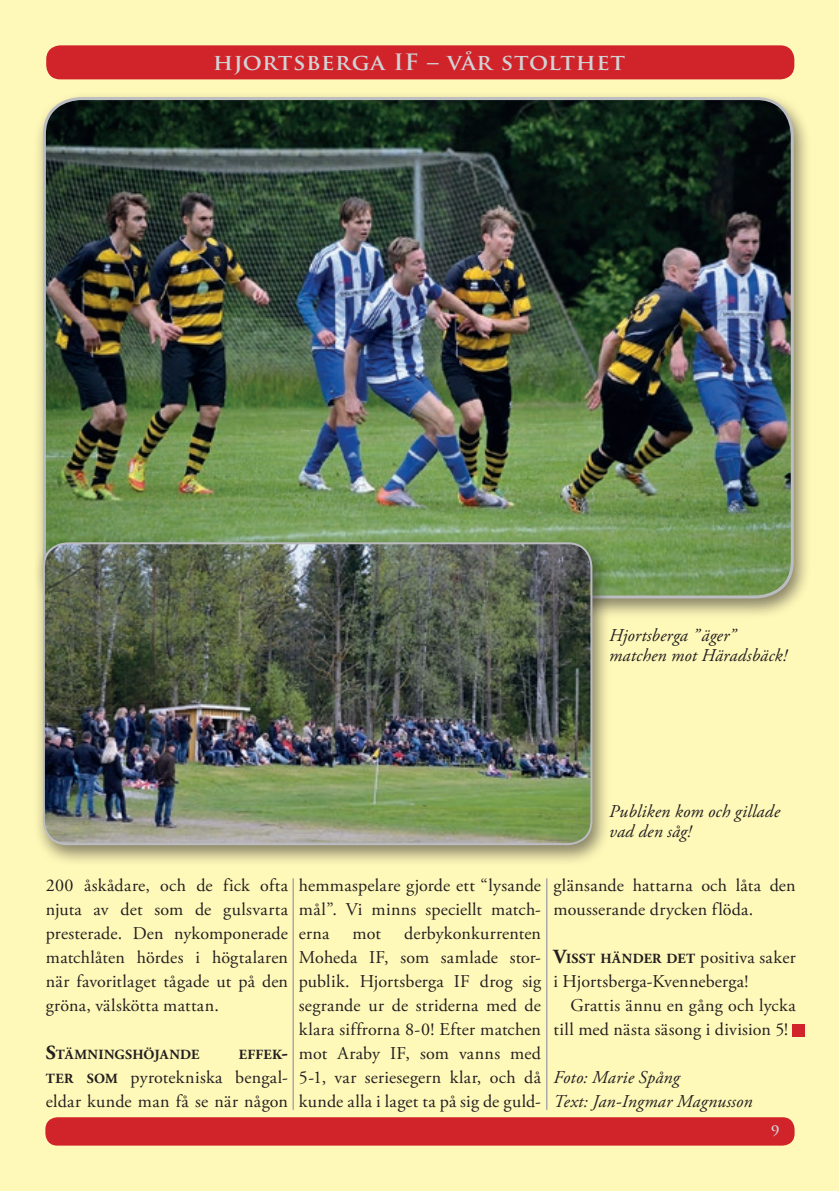
<style>
.page{position:relative;width:840px;height:1191px;background:#fff}
.page>*{position:absolute;margin:0;border:0;box-sizing:border-box;transform-origin:0 0}
.t1{font:700 22px "Trajan Pro";letter-spacing:.03em;color:#d1d2d4;scale:1.05 1}
.t2{font:18px/24px "Adobe Garamond Pro";letter-spacing:.015em;color:#231f20;text-align:justify}
.t3{font:italic 18px/20px "Adobe Garamond Pro";letter-spacing:.01em;color:#231f20}
.t4{font:700 14px "Adobe Garamond Pro";letter-spacing:.02em;color:#231f20}
.t5{font:700 14px "Trajan Pro";color:#d1d2d4}
.s1{font-size:20px}
.s2{font-weight:700;font-size:14px}
.s3{font-weight:400;font-size:18px}
</style>
<div class="page">
<div style="left:0;top:0;width:837px;height:1191px;background:#fff9b9"></div>
<div style="left:45px;top:1117px;width:749px;height:28px;background:#d1232a;border-radius:12px"></div>
<div style="left:46px;top:45px;width:747px;height:34px;background:#d1232a;border-radius:14px"></div>
<div style="left:33px;top:90px;width:778px;height:530px;background:#231f20;opacity:.55"></div>
<img style="left:44px;top:99px;width:747px;height:498px">
<div style="left:33px;top:536px;width:577px;height:331px;background:#231f20;opacity:.55"></div>
<img style="left:44px;top:543px;width:547px;height:301px">
<div style="left:43px;top:542px;width:549px;height:303px;border:2px solid #bcbdc0;border-radius:24px"></div>
<div style="left:792px;top:1024px;width:12px;height:12px;background:#d1232a"></div>
<hr style="left:292px;top:878px;width:2px;height:231px;background:#a8a9ad">
<hr style="left:545px;top:878px;width:2px;height:231px;background:#a8a9ad">
<p class="t1" style="left:213px;top:48px;width:394px">hjortsberga IF – vår stolthet</p>
<p class="t3" style="left:609px;top:626px;width:179px">Hjortsberga ”äger” matchen mot Häradsbäck!</p>
<p class="t2" style="left:46px;top:874px;width:243px">200 åskådare, och de fick ofta njuta av det som de gulsvarta presterade. Den nykomponerade matchlåten hördes i högtalaren när favoritlaget tågade ut på den gröna, välskötta mattan.</p>
<p class="t4" style="left:46px;top:1046px;width:155px"><span class="s1">S</span>TÄMNINGSHÖJANDE</p>
<p class="t4" style="left:239px;top:1046px;width:51px">EFFEK<span class="s1">-</span></p>
<p class="t2" style="left:46px;top:1066px;width:243px"><span class="s2">TER SOM</span> pyrotekniska bengal&shy;eldar kunde man få se när någon</p>
<p class="t2" style="left:299px;top:874px;width:243px">hemmaspelare gjorde ett “lysande mål”. Vi minns speciellt match&shy;erna</p>
<p class="t2" style="left:299px;top:922px;width:243px;text-indent:105px">derbykonkurrenten Moheda IF, som samlade stor&shy;publik. Hjortsberga IF drog sig segrande ur de striderna med de klara siffrorna 8-0! Efter matchen mot Araby IF, som vanns med 5-1, var seriesegern klar, och då kunde alla i laget ta på sig de guld-</p>
<p class="t2" style="left:352px;top:922px;width:30px">mot</p>
<p class="t3" style="left:609px;top:802px;width:172px">Publiken kom och gillade vad den såg!</p>
<p class="t2" style="left:553px;top:874px;width:243px">glänsande hattarna och låta den mousserande drycken flöda.</p>
<p class="t4" style="left:553px;top:950px;width:243px"><span class="s1">V</span>ISST HÄNDER DET <span class="s3">positiva saker</span></p>
<p class="t2" style="left:553px;top:970px;width:196px">i Hjortsberga-Kvenneberga!</p>
<p class="t2" style="left:570px;top:994px;width:226px">Grattis ännu en gång och lycka</p>
<p class="t2" style="left:553px;top:1018px;width:236px">till med nästa säsong i division 5!</p>
<p class="t3" style="left:553px;top:1066px;width:200px;line-height:24px">Foto: Marie Spång<br>Text: Jan-Ingmar Magnusson</p>
<p class="t5" style="left:770px;top:1122px;width:10px">9</p>
</div>
